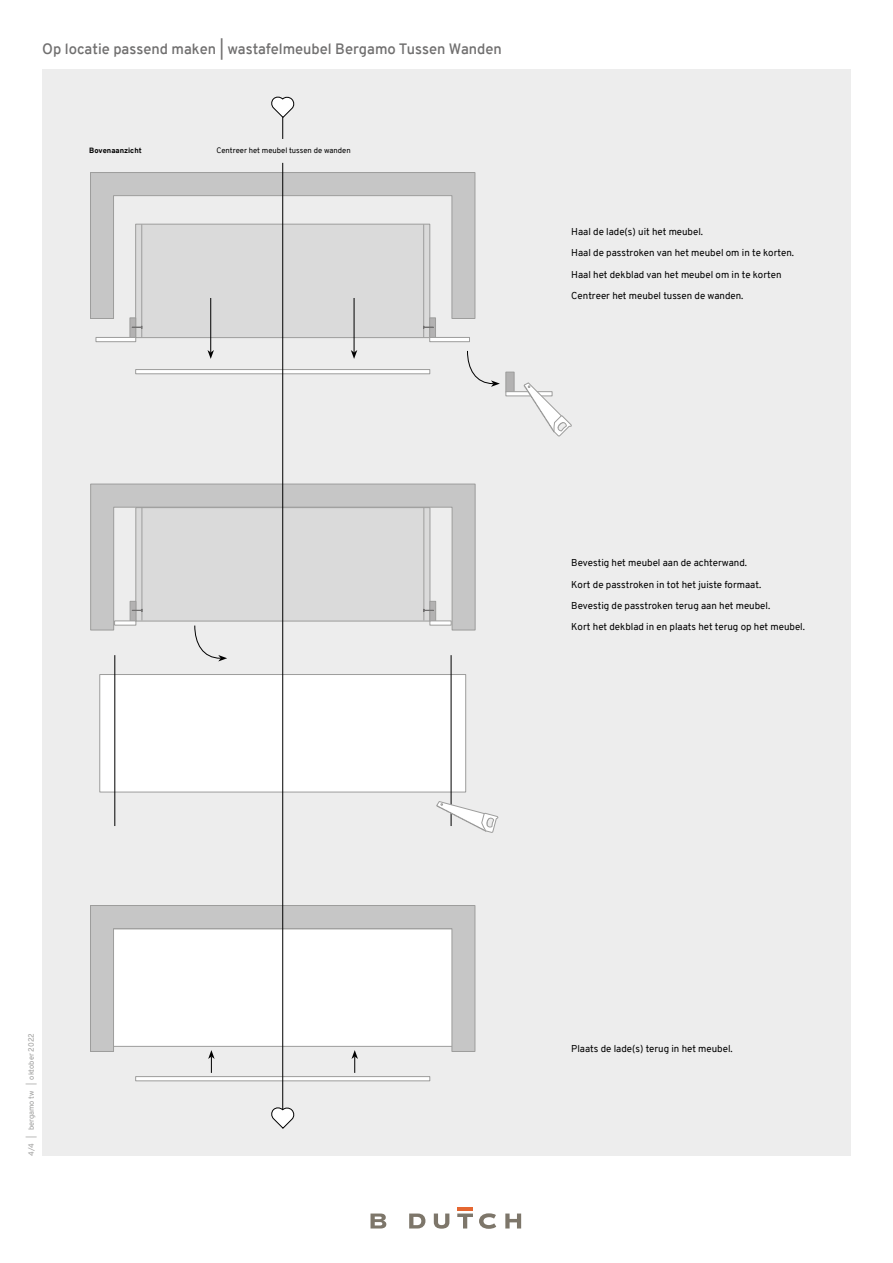
<style>
.page{position:relative;width:893px;height:1263px;background:#fff}
.page>*{position:absolute;margin:0;border:0;box-sizing:border-box;transform-origin:0 0}
.t1{font:600 14.7px "Overpass";color:#706f6f}
.t2{font:9.75px/21.3px "Overpass";color:#000}
.t3{font:7.65px "Overpass";color:#000}
.t4{font:7.5px "Overpass";color:#9d9d9c}
.t5{font:800 7.5px "Overpass";color:#000}
</style>
<div class="page">
<div style="left:42px;top:69px;width:809px;height:1087px;background:#ededed"></div>
<svg style="left:90px;top:483px;width:386px;height:148px;background:#d5d5d5"></svg>
<svg style="left:130px;top:601px;width:6px;height:19px"></svg>
<svg style="left:114px;top:620px;width:22px;height:5px"></svg>
<div style="left:429px;top:601px;width:7px;height:21px;background:#b3b2b2;border:1px solid #9d9d9c"></div>
<svg style="left:429px;top:620px;width:23px;height:5px"></svg>
<hr style="left:141px;top:508px;width:1px;height:112px;background:#9d9d9c">
<svg style="left:100px;top:608px;width:43px;height:5px"></svg>
<hr style="left:423px;top:508px;width:1px;height:112px;background:#9d9d9c">
<svg style="left:422px;top:608px;width:43px;height:5px"></svg>
<svg style="left:370px;top:1213px;width:151px;height:15px"></svg>
<hr style="left:457px;top:1207px;width:16px;height:4px;background:#e56731">
<div style="left:135px;top:224px;width:295px;height:114px;background:#dadada;border:1px solid #9d9d9c"></div>
<svg style="left:90px;top:172px;width:386px;height:147px"></svg>
<div style="left:99px;top:674px;width:367px;height:118px;background:#fff;border:1px solid #9d9d9c"></div>
<svg style="left:130px;top:317px;width:6px;height:20px"></svg>
<svg style="left:96px;top:337px;width:40px;height:5px"></svg>
<div style="left:505px;top:372px;width:9px;height:20px;background:#b3b2b2"></div>
<svg style="left:505px;top:391px;width:18px;height:5px"></svg>
<svg style="left:135px;top:369px;width:295px;height:5px"></svg>
<svg style="left:135px;top:1076px;width:295px;height:5px"></svg>
<div style="left:429px;top:317px;width:7px;height:21px;background:#b3b2b2;border:1px solid #9d9d9c"></div>
<svg style="left:429px;top:337px;width:41px;height:5px"></svg>
<svg style="left:523px;top:382px;width:49px;height:55px"></svg>
<svg style="left:467px;top:351px;width:33px;height:36px"></svg>
<svg style="left:194px;top:625px;width:33px;height:36px"></svg>
<hr style="left:451px;top:655px;width:1px;height:171px;background:#000">
<hr style="left:115px;top:655px;width:1px;height:171px;background:#000">
<svg style="left:436px;top:800px;width:63px;height:33px"></svg>
<svg style="left:90px;top:905px;width:386px;height:147px;background:#ececec"></svg>
<hr style="left:141px;top:225px;width:1px;height:112px;background:#9d9d9c">
<svg style="left:129px;top:325px;width:14px;height:5px"></svg>
<hr style="left:423px;top:225px;width:1px;height:112px;background:#9d9d9c">
<svg style="left:423px;top:325px;width:13px;height:5px"></svg>
<hr style="left:210px;top:298px;width:1px;height:54px;background:#000">
<svg style="left:207px;top:350px;width:7px;height:9px"></svg>
<svg style="left:351px;top:1050px;width:7px;height:23px"></svg>
<hr style="left:354px;top:298px;width:1px;height:54px;background:#000">
<svg style="left:351px;top:350px;width:6px;height:9px"></svg>
<svg style="left:208px;top:1050px;width:7px;height:23px"></svg>
<hr style="left:282px;top:163px;width:1px;height:965px;background:#000">
<svg style="left:271px;top:1107px;width:24px;height:22px"></svg>
<svg style="left:271px;top:96px;width:24px;height:43px"></svg>
<h1 class="t1" style="left:42px;top:38px;width:461px">Op locatie passend maken | wastafelmeubel Bergamo Tussen Wanden</h1>
<p class="t5" style="left:89px;top:145px;width:54px">Bovenaanzicht</p>
<p class="t3" style="left:216px;top:145px;width:136px">Centreer het meubel tussen de wanden</p>
<p class="t2" style="left:571px;top:221px;width:224px">Haal de lade(s) uit het meubel.<br>Haal de passtroken van het meubel om in te korten.<br>Haal het dekblad van het meubel om in te korten Centreer het meubel tussen de wanden.</p>
<p class="t2" style="left:571px;top:552px;width:235px">Bevestig het meubel aan de achterwand.<br>Kort de passtroken in tot het juiste formaat.<br>Bevestig de passtroken terug aan het meubel.<br>Kort het dekblad in en plaats het terug op het meubel.</p>
<p class="t4" style="left:26px;top:1156px;width:124px;rotate:-90deg">4/4 | bergamo tw | oktober 2022</p>
<p class="t2" style="left:571px;top:1038px;width:163px">Plaats de lade(s) terug in het meubel.</p>
</div>
